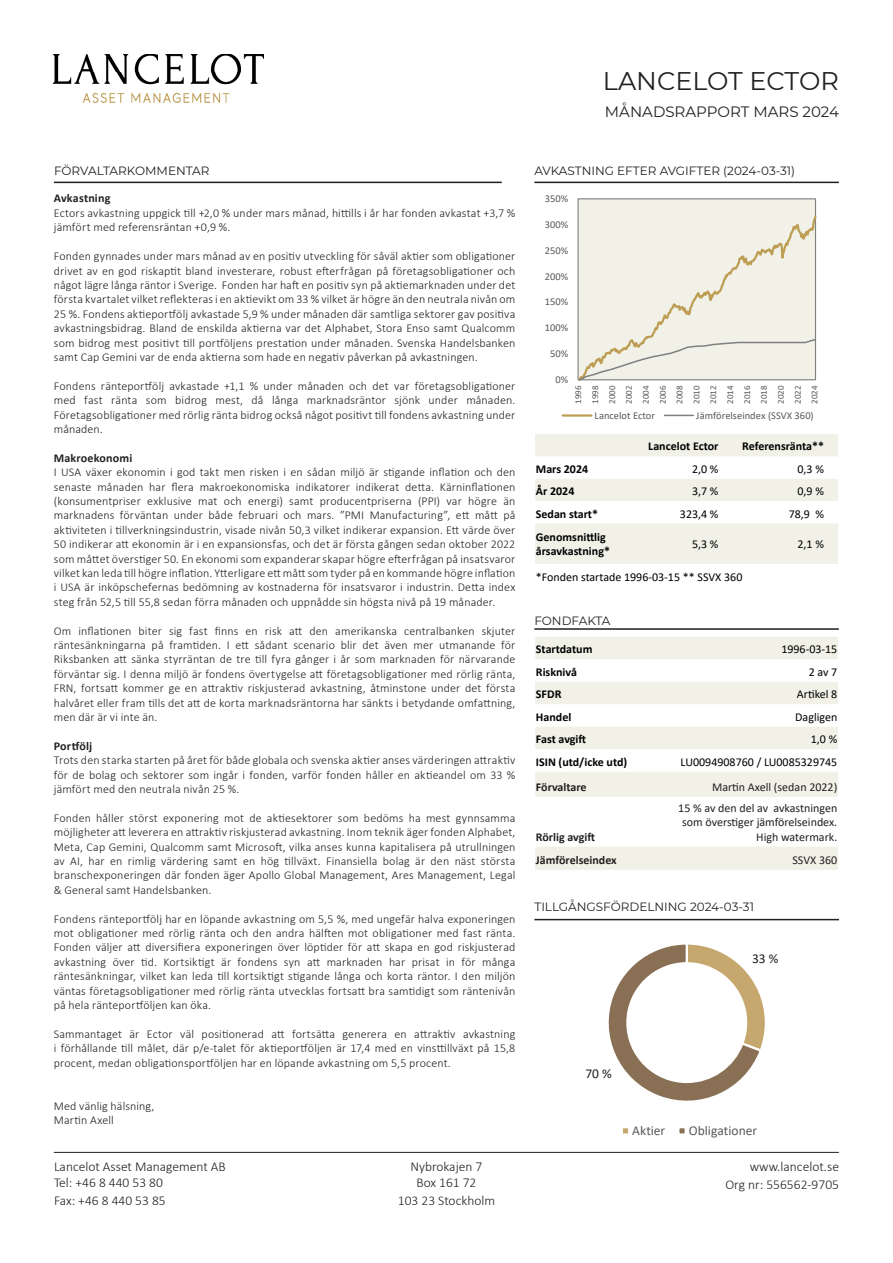
<style>
.page{position:relative;width:893px;height:1263px;background:#fff}
.page>*{position:absolute;margin:0;border:0;box-sizing:border-box;transform-origin:0 0}
.t1{font:25.5px "Montserrat";color:#231f20}
.t2{font:15px "Montserrat";color:#231f20}
.t3{font:300 13.5px "Calibri";color:#231f20}
.t4{font:13.5px "Calibri";color:#595959}
.t5{font:13.5px "Calibri";color:#231f20}
.t6{font:300 12px/14.4px "Calibri";letter-spacing:.01em;color:#231f20;text-align:justify}
.t7{font:700 12px "Calibri";color:#000}
.t8{font:12px "Calibri";color:#000}
.t9{font:12px/14.4px "Calibri";color:#231f20;text-align:right}
.t10{font:12px "Montserrat";color:#231f20}
.t11{font:700 12px "Calibri";color:#231f20}
.t12{font:10.5px "Calibri";letter-spacing:.005em;color:#595959}
.t13{font:9px/17px "Calibri";letter-spacing:-.005em;color:#595959;text-align:justify}
</style>
<div class="page">
<svg style="left:608px;top:944px;width:157px;height:157px"></svg>
<div style="left:621px;top:1126px;width:9px;height:10px;background:#c6a76e;border:2px solid #fff"></div>
<div style="left:677px;top:1126px;width:10px;height:10px;background:#896f54;border:2px solid #fff"></div>
<hr style="left:534px;top:182px;width:305px;height:1px;background:#231f20">
<hr style="left:54px;top:182px;width:448px;height:1px;background:#231f20">
<hr style="left:54px;top:1152px;width:785px;height:1px;background:#231f20">
<hr style="left:534px;top:628px;width:305px;height:2px;background:#231f20">
<div style="left:535px;top:637px;width:303px;height:22px;background:#f1f1e7"></div>
<div style="left:535px;top:682px;width:303px;height:22px;background:#f1f1e7"></div>
<svg style="left:535px;top:727px;width:303px;height:143px"></svg>
<svg style="left:535px;top:434px;width:303px;height:130px"></svg>
<img style="left:54px;top:54px;width:210px;height:49px">
<hr style="left:534px;top:919px;width:305px;height:1px;background:#231f20">
<div style="left:577px;top:198px;width:239px;height:182px;background:#f1f1e7;border:1px solid #7f7f7f"></div>
<svg style="left:578px;top:214px;width:239px;height:167px"></svg>
<hr style="left:563px;top:414px;width:28px;height:3px;background:#be9e55">
<svg style="left:664px;top:415px;width:29px;height:1px"></svg>
<p class="t1" style="left:603px;top:63px;width:237px">LANCELOT ECTOR</p>
<p class="t2" style="left:605px;top:101px;width:235px">MÅNADSRAPPORT MARS 2024</p>
<p class="t10" style="left:54px;top:162px;width:157px">FÖRVALTARKOMMENTAR</p>
<p class="t10" style="left:534px;top:162px;width:262px">AVKASTNING EFTER AVGIFTER (2024-03-31)</p>
<p class="t11" style="left:54px;top:190px;width:58px">Avkastning</p>
<p class="t6" style="left:54px;top:206px;width:463px">Ectors avkastning uppgick till +2,0 % under mars månad, hittills i år har fonden avkastat +3,7 % jämfört med referensräntan +0,9 %.</p>
<p class="t6" style="left:54px;top:249px;width:463px">Fonden gynnades under mars månad av en positiv utveckling för såväl aktier som obligationer drivet av en god riskaptit bland investerare, robust efterfrågan på företagsobligationer och något lägre långa räntor i Sverige. Fonden har haft en positiv syn på aktiemarknaden under det första kvartalet vilket reflekteras i en aktievikt om 33 % vilket är högre än den neutrala nivån om 25 %. Fondens aktieportfölj avkastade 5,9 % under månaden där samtliga sektorer gav positiva avkastningsbidrag. Bland de enskilda aktierna var det Alphabet, Stora Enso samt Qualcomm som bidrog mest positivt till portföljens prestation under månaden. Svenska Handelsbanken samt Cap Gemini var de enda aktierna som hade en negativ påverkan på avkastningen.</p>
<p class="t6" style="left:54px;top:378px;width:463px">Fondens ränteportfölj avkastade +1,1 % under månaden och det var företagsobligationer med fast ränta som bidrog mest, då långa marknadsräntor sjönk under månaden.<br>Företagsobligationer med rörlig ränta bidrog också något positivt till fondens avkastning under månaden.</p>
<p class="t11" style="left:54px;top:449px;width:80px">Makroekonomi</p>
<p class="t6" style="left:54px;top:465px;width:463px">I USA växer ekonomin i god takt men risken i en sådan miljö är stigande inflation och den senaste månaden har flera makroekonomiska indikatorer indikerat detta. Kärninflationen (konsumentpriser exklusive mat och energi) samt producentpriserna (PPI) var högre än marknadens förväntan under både februari och mars. ”PMI Manufacturing”, ett mått på aktiviteten i tillverkningsindustrin, visade nivån 50,3 vilket indikerar expansion. Ett värde över 50 indikerar att ekonomin är i en expansionsfas, och det är första gången sedan oktober 2022 som måttet överstiger 50. En ekonomi som expanderar skapar högre efterfrågan på insatsvaror vilket kan leda till högre inflation. Ytterligare ett mått som tyder på en kommande högre inflation i USA är inköpschefernas bedömning av kostnaderna för insatsvaror i industrin. Detta index steg från 52,5 till 55,8 sedan förra månaden och uppnådde sin högsta nivå på 19 månader.</p>
<p class="t6" style="left:54px;top:623px;width:463px">Om inflationen biter sig fast finns en risk att den amerikanska centralbanken skjuter räntesänkningarna på framtiden. I ett sådant scenario blir det även mer utmanande för Riksbanken att sänka styrräntan de tre till fyra gånger i år som marknaden för närvarande förväntar sig. I denna miljö är fondens övertygelse att företagsobligationer med rörlig ränta, FRN, fortsatt kommer ge en attraktiv riskjusterad avkastning, åtminstone under det första halvåret eller fram tills det att de korta marknadsräntorna har sänkts i betydande omfattning, men där är vi inte än.</p>
<p class="t11" style="left:54px;top:737px;width:40px">Portfölj</p>
<p class="t6" style="left:54px;top:753px;width:463px">Trots den starka starten på året för både globala och svenska aktier anses värderingen attraktiv för de bolag och sektorer som ingår i fonden, varför fonden håller en aktieandel om 33 % jämfört med den neutrala nivån 25 %.</p>
<p class="t6" style="left:54px;top:810px;width:463px">Fonden håller störst exponering mot de aktiesektorer som bedöms ha mest gynnsamma möjligheter att leverera en attraktiv riskjusterad avkastning. Inom teknik äger fonden Alphabet, Meta, Cap Gemini, Qualcomm samt Microsoft, vilka anses kunna kapitalisera på utrullningen av AI, har en rimlig värdering samt en hög tillväxt. Finansiella bolag är den näst största branschexponeringen där fonden äger Apollo Global Management, Ares Management, Legal &amp; General samt Handelsbanken.</p>
<p class="t6" style="left:54px;top:911px;width:463px">Fondens ränteportfölj har en löpande avkastning om 5,5 %, med ungefär halva exponeringen mot obligationer med rörlig ränta och den andra hälften mot obligationer med fast ränta.<br>Fonden väljer att diversifiera exponeringen över löptider för att skapa en god riskjusterad avkastning över tid. Kortsiktigt är fondens syn att marknaden har prisat in för många räntesänkningar, vilket kan leda till kortsiktigt stigande långa och korta räntor. I den miljön väntas företagsobligationer med rörlig ränta utvecklas fortsatt bra samtidigt som räntenivån på hela ränteportföljen kan öka.</p>
<p class="t6" style="left:54px;top:1026px;width:463px">Sammantaget är Ector väl positionerad att fortsätta generera en attraktiv avkastning i förhållande till målet, där p/e-talet för aktieportföljen är 17,4 med en vinsttillväxt på 15,8 procent, medan obligationsportföljen har en löpande avkastning om 5,5 procent.</p>
<p class="t6" style="left:54px;top:1098px;width:102px">Med vänlig hälsning,</p>
<p class="t6" style="left:54px;top:1113px;width:62px">Martin Axell</p>
<p class="t3" style="left:54px;top:1158px;width:173px">Lancelot Asset Management AB</p>
<p class="t3" style="left:54px;top:1174px;width:110px">Tel: +46 8 440 53 80</p>
<p class="t3" style="left:54px;top:1192px;width:113px">Fax: +46 8 440 53 85</p>
<p class="t3" style="left:411px;top:1158px;width:73px">Nybrokajen 7</p>
<p class="t3" style="left:416px;top:1174px;width:61px">Box 161 72</p>
<p class="t3" style="left:398px;top:1192px;width:99px">103 23 Stockholm</p>
<p class="t12" style="left:545px;top:191px;width:25px">350%</p>
<p class="t12" style="left:545px;top:217px;width:25px">300%</p>
<p class="t12" style="left:545px;top:243px;width:25px">250%</p>
<p class="t12" style="left:545px;top:269px;width:25px">200%</p>
<p class="t12" style="left:545px;top:295px;width:25px">150%</p>
<p class="t12" style="left:545px;top:320px;width:25px">100%</p>
<p class="t12" style="left:550px;top:346px;width:20px">50%</p>
<p class="t12" style="left:555px;top:372px;width:14px">0%</p>
<p class="t13" style="left:570px;top:404px;width:20px;rotate:-90deg">1996<br>1998<br>2000<br>2002<br>2004<br>2006<br>2008<br>2010<br>2012<br>2014<br>2016<br>2018<br>2020<br>2022<br>2024</p>
<p class="t12" style="left:594px;top:408px;width:62px">Lancelot Ector</p>
<p class="t12" style="left:696px;top:408px;width:119px">Jämförelseindex (SSVX 360)</p>
<p class="t7" style="left:648px;top:438px;width:72px">Lancelot Ector</p>
<p class="t7" style="left:742px;top:438px;width:83px">Referensränta**</p>
<p class="t7" style="left:536px;top:460px;width:54px">Mars 2024</p>
<p class="t8" style="left:692px;top:461px;width:28px">2,0 %</p>
<p class="t8" style="left:797px;top:461px;width:28px">0,3 %</p>
<p class="t7" style="left:536px;top:482px;width:40px">År 2024</p>
<p class="t8" style="left:692px;top:483px;width:28px">3,7 %</p>
<p class="t8" style="left:797px;top:483px;width:28px">0,9 %</p>
<p class="t7" style="left:536px;top:505px;width:64px">Sedan start*</p>
<p class="t8" style="left:680px;top:505px;width:40px">323,4 %</p>
<p class="t8" style="left:789px;top:505px;width:37px">78,9 %</p>
<p class="t7" style="left:536px;top:529px;width:71px">Genomsnittlig</p>
<p class="t7" style="left:536px;top:543px;width:76px">årsavkastning*</p>
<p class="t8" style="left:692px;top:536px;width:28px">5,3 %</p>
<p class="t8" style="left:797px;top:536px;width:28px">2,1 %</p>
<p class="t8" style="left:536px;top:568px;width:208px">*Fonden startade 1996-03-15 ** SSVX 360</p>
<p class="t10" style="left:534px;top:612px;width:78px">FONDFAKTA</p>
<p class="t7" style="left:536px;top:641px;width:58px">Startdatum</p>
<p class="t8" style="left:781px;top:641px;width:58px">1996-03-15</p>
<p class="t7" style="left:536px;top:663px;width:43px">Risknivå</p>
<p class="t8" style="left:809px;top:663px;width:30px">2 av 7</p>
<p class="t7" style="left:536px;top:686px;width:27px">SFDR</p>
<p class="t8" style="left:797px;top:686px;width:42px">Artikel 8</p>
<p class="t7" style="left:536px;top:708px;width:37px">Handel</p>
<p class="t8" style="left:795px;top:708px;width:44px">Dagligen</p>
<p class="t7" style="left:536px;top:731px;width:52px">Fast avgift</p>
<p class="t8" style="left:811px;top:731px;width:28px">1,0 %</p>
<p class="t7" style="left:536px;top:753px;width:93px">ISIN (utd/icke utd)</p>
<p class="t8" style="left:681px;top:753px;width:158px">LU0094908760 / LU0085329745</p>
<p class="t11" style="left:536px;top:778px;width:52px">Förvaltare</p>
<p class="t9" style="left:712px;top:779px;width:127px">Martin Axell (sedan 2022)</p>
<p class="t11" style="left:536px;top:828px;width:61px">Rörlig avgift</p>
<p class="t9" style="left:678px;top:800px;width:161px">15 % av den del av avkastningen som överstiger jämförelseindex.<br>High watermark.</p>
<p class="t11" style="left:536px;top:851px;width:82px">Jämförelseindex</p>
<p class="t9" style="left:792px;top:852px;width:46px">SSVX 360</p>
<p class="t10" style="left:534px;top:898px;width:221px">TILLGÅNGSFÖRDELNING 2024-03-31</p>
<p class="t5" style="left:752px;top:949px;width:28px">33 %</p>
<p class="t5" style="left:585px;top:1064px;width:28px">70 %</p>
<p class="t4" style="left:632px;top:1121px;width:34px">Aktier</p>
<p class="t4" style="left:689px;top:1121px;width:70px">Obligationer</p>
<p class="t3" style="left:750px;top:1158px;width:91px">www.lancelot.se</p>
<p class="t3" style="left:725px;top:1176px;width:115px">Org nr: 556562-9705</p>
</div>
